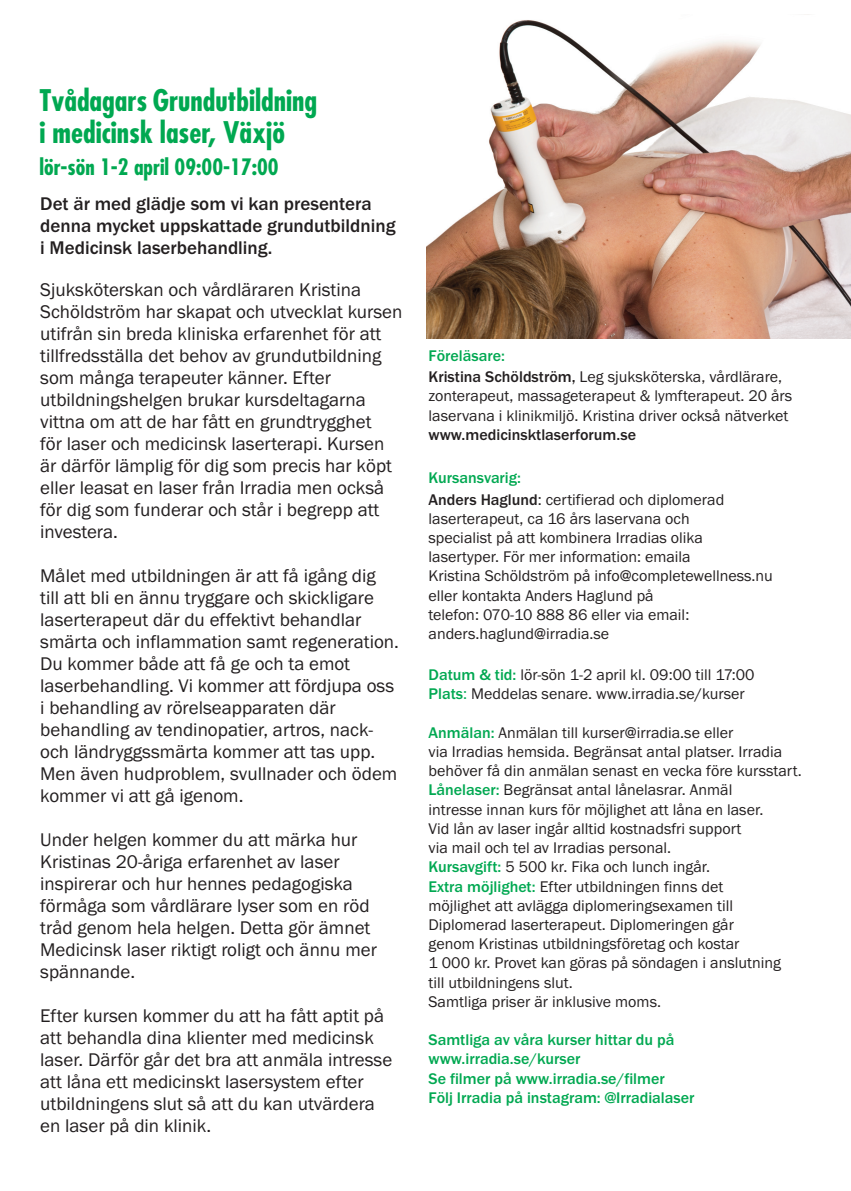
<style>
.page{position:relative;width:851px;height:1191px;background:#fff}
.page>*{position:absolute;margin:0;border:0;box-sizing:border-box;transform-origin:0 0}
.t1{font:700 condensed 29px/32px "Futura";color:#00a851}
.t2{font:700 condensed 22px "Futura";color:#00a851}
.t3{font:19px/22px "Franklin Gothic";color:#231f20}
.t4{font:500 19px/22px "Franklin Gothic";color:#231f20}
.t5{font:16px/19.2px "Franklin Gothic";color:#231f20}
.t6{font:500 16px/19.2px "Franklin Gothic";color:#00a851}
.t7{font:500 16px "Franklin Gothic";color:#231f20}
.s1{font-weight:500;color:#00a851}
.s2{font-weight:500}
.s3{color:#00a851}
</style>
<div class="page">
<img style="left:426px;top:14px;width:424px;height:324px">
<h1 class="t1" style="left:39px;top:86px;width:279px">Tvådagars Grundutbildning i medicinsk laser, Växjö</h1>
<p class="t2" style="left:39px;top:157px;width:240px">lör-sön 1-2 april 09:00-17:00</p>
<p class="t4" style="left:40px;top:194px;width:357px">Det är med glädje som vi kan presentera denna mycket uppskattade grundutbildning i Medicinsk laserbehandling.</p>
<p class="t3" style="left:40px;top:280px;width:364px">Sjuksköterskan och vårdläraren Kristina Schöldström har skapat och utvecklat kursen utifrån sin breda kliniska erfarenhet för att tillfredsställa det behov av grundutbildning som många terapeuter känner. Efter utbildningshelgen brukar kursdeltagarna vittna om att de har fått en grundtrygghet<br>för laser och medicinsk laserterapi. Kursen är därför lämplig för dig som precis har köpt eller leasat en laser från Irradia men också för dig som funderar och står i begrepp att investera.</p>
<p class="t3" style="left:40px;top:566px;width:360px">Målet med utbildningen är att få igång dig till att bli en ännu tryggare och skickligare laserterapeut där du effektivt behandlar smärta och inflammation samt regeneration.<br>Du kommer både att få ge och ta emot laserbehandling. Vi kommer att fördjupa oss i behandling av rörelseapparaten där behandling av tendinopatier, artros, nack&shy;och ländryggssmärta kommer att tas upp.<br>Men även hudproblem, svullnader och ödem kommer vi att gå igenom.</p>
<p class="t3" style="left:40px;top:830px;width:338px">Under helgen kommer du att märka hur Kristinas 20-åriga erfarenhet av laser inspirerar och hur hennes pedagogiska förmåga som vårdlärare lyser som en röd tråd genom hela helgen. Detta gör ämnet Medicinsk laser riktigt roligt och ännu mer spännande.</p>
<p class="t3" style="left:40px;top:1006px;width:353px">Efter kursen kommer du att ha fått aptit på att behandla dina klienter med medicinsk laser. Därför går det bra att anmäla intresse att låna ett medicinskt lasersystem efter utbildningens slut så att du kan utvärdera en laser på din klinik.</p>
<p class="t5" style="left:428px;top:346px;width:355px;line-height:21.2px"><span class="s1">Föreläsare:<br></span><span class="s2">Kristina Schöldström,</span> Leg sjuksköterska, vårdlärare,</p>
<p class="t5" style="left:428px;top:387px;width:365px">zonterapeut, massageterapeut &amp; lymfterapeut. 20 års laservana i klinikmiljö. Kristina driver också nätverket</p>
<p class="t7" style="left:428px;top:429px;width:209px">www.medicinsktlaserforum.se</p>
<p class="t5" style="left:428px;top:468px;width:297px;line-height:21.2px"><span class="s1">Kursansvarig:<br></span><span class="s2">Anders Haglund</span>: certifierad och diplomerad</p>
<p class="t5" style="left:428px;top:510px;width:346px">laserterapeut, ca 16 års laservana och<br>specialist på att kombinera Irradias olika lasertyper. För mer information: emaila<br>Kristina Schöldström på info@completewellness.nu eller kontakta Anders Haglund på<br>telefon: 070-10 888 86 eller via email: anders.haglund@irradia.se</p>
<p class="t5" style="left:428px;top:666px;width:327px"><span class="s1">Datum &amp; tid:</span> lör-sön 1-2 april kl. 09:00 till 17:00<br><span class="s1">Plats</span><span class="s3">:</span> Meddelas senare. www.irradia.se/kurser</p>
<p class="t5" style="left:428px;top:724px;width:374px"><span class="s1">Anmälan:</span> Anmälan till kurser@irradia.se eller<br>via Irradias hemsida. Begränsat antal platser. Irradia behöver få din anmälan senast en vecka före kursstart.<br><span class="s1">Lånelaser:</span> Begränsat antal lånelasrar. Anmäl<br>intresse innan kurs för möjlighet att låna en laser.<br>Vid lån av laser ingår alltid kostnadsfri support<br>via mail och tel av Irradias personal.<br><span class="s1">Kursavgift:</span> 5 500 kr. Fika och lunch ingår.<br><span class="s1">Extra möjlighet:</span> Efter utbildningen finns det<br>möjlighet att avlägga diplomeringsexamen till Diplomerad laserterapeut. Diplomeringen går<br>genom Kristinas utbildningsföretag och kostar<br>1 000 kr. Provet kan göras på söndagen i anslutning<br>till utbildningens slut.<br>Samtliga priser är inklusive moms.</p>
<p class="t6" style="left:428px;top:1031px;width:267px">Samtliga av våra kurser hittar du på www.irradia.se/kurser<br>Se filmer på www.irradia.se/filmer<br>Följ Irradia på instagram: @Irradialaser</p>
</div>
